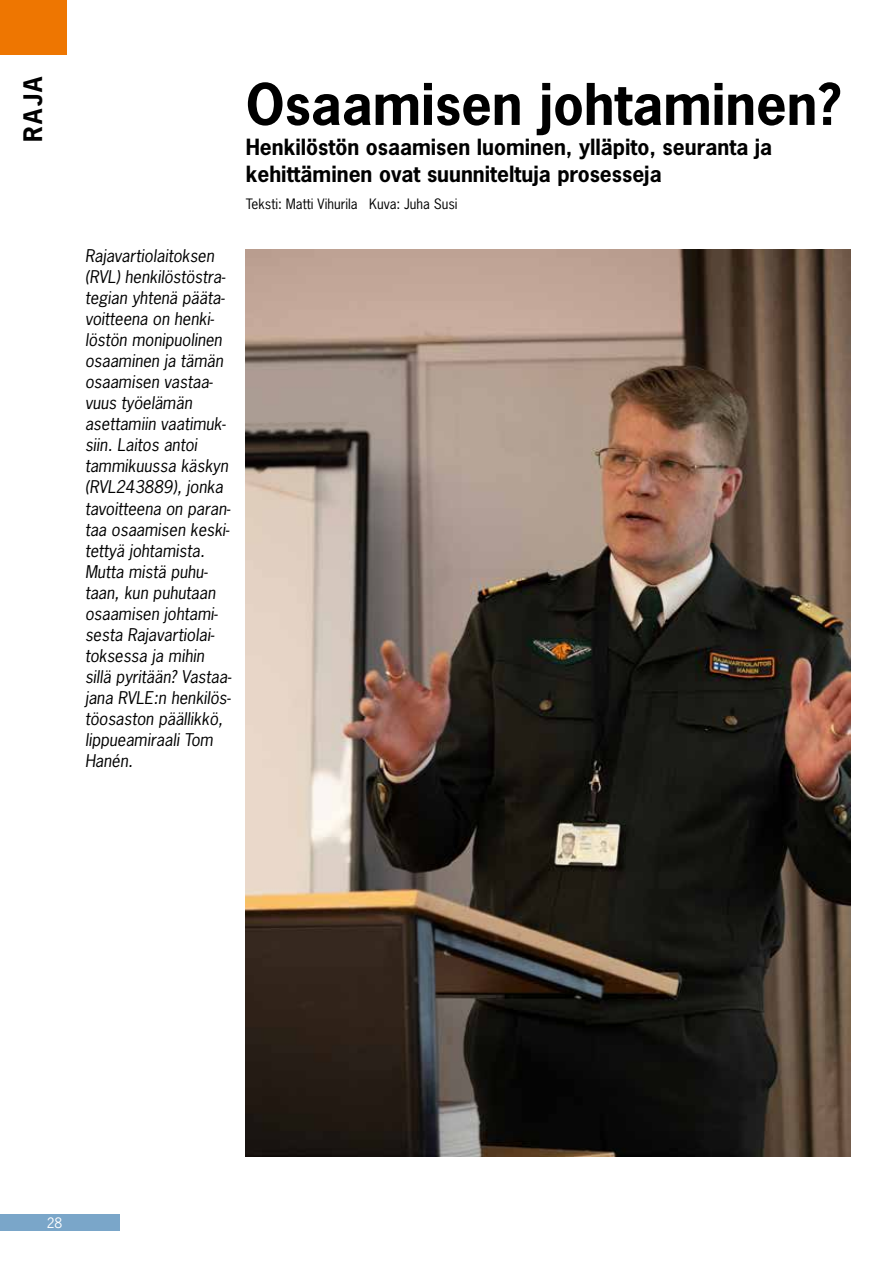
<style>
.page{position:relative;width:893px;height:1263px;background:#fff}
.page>*{position:absolute;margin:0;border:0;box-sizing:border-box;transform-origin:0 0}
.t1{font:700 54px "News Gothic Std";color:#000}
.t2{font:700 24px "News Gothic Std";color:#000}
.t3{font:700 21px/26.7px "News Gothic Std";color:#000}
.t4{font:italic 16.5px/21px "News Gothic Std";color:#000}
.t5{font:13.5px "News Gothic Std";color:#000}
.t6{font:13.5px "News Gothic Std";color:#fff}
</style>
<div class="page">
<div style="left:0;top:0;width:67px;height:55px;background:#ee7601"></div>
<div style="left:0;top:1214px;width:120px;height:16px;background:#7aa6c9"></div>
<img style="left:246px;top:250px;width:604px;height:907px">
<h2 class="t2" style="left:17px;top:142px;width:68px;rotate:-90deg">RAJA</h2>
<h1 class="t1" style="left:246px;top:69px;width:597px">Osaamisen johtaminen?</h1>
<p class="t3" style="left:246px;top:133px;width:528px">Henkilöstön osaamisen luominen, ylläpito, seuranta ja kehittäminen ovat suunniteltuja prosesseja</p>
<p class="t5" style="left:246px;top:195px;width:213px">Teksti: Matti Vihurila Kuva: Juha Susi</p>
<p class="t4" style="left:85px;top:246px;width:148px">Rajavartiolaitoksen (RVL) henkilöstöstra&shy;tegian yhtenä pääta&shy;voitteena on henki&shy;löstön monipuolinen osaaminen ja tämän osaamisen vastaa&shy;vuus työelämän asettamiin vaatimuk&shy;siin. Laitos antoi tammikuussa käskyn (RVL243889), jonka tavoitteena on paran&shy;taa osaamisen keski&shy;tettyä johtamista.<br>Mutta mistä puhu&shy;taan, kun puhutaan osaamisen johtami&shy;sesta Rajavartiolai&shy;toksessa ja mihin sillä pyritään? Vastaa&shy;jana RVLE:n henkilös&shy;töosaston päällikkö, lippueamiraali Tom<br>Hanén.</p>
<p class="t6" style="left:47px;top:1214px;width:17px">28</p>
</div>
